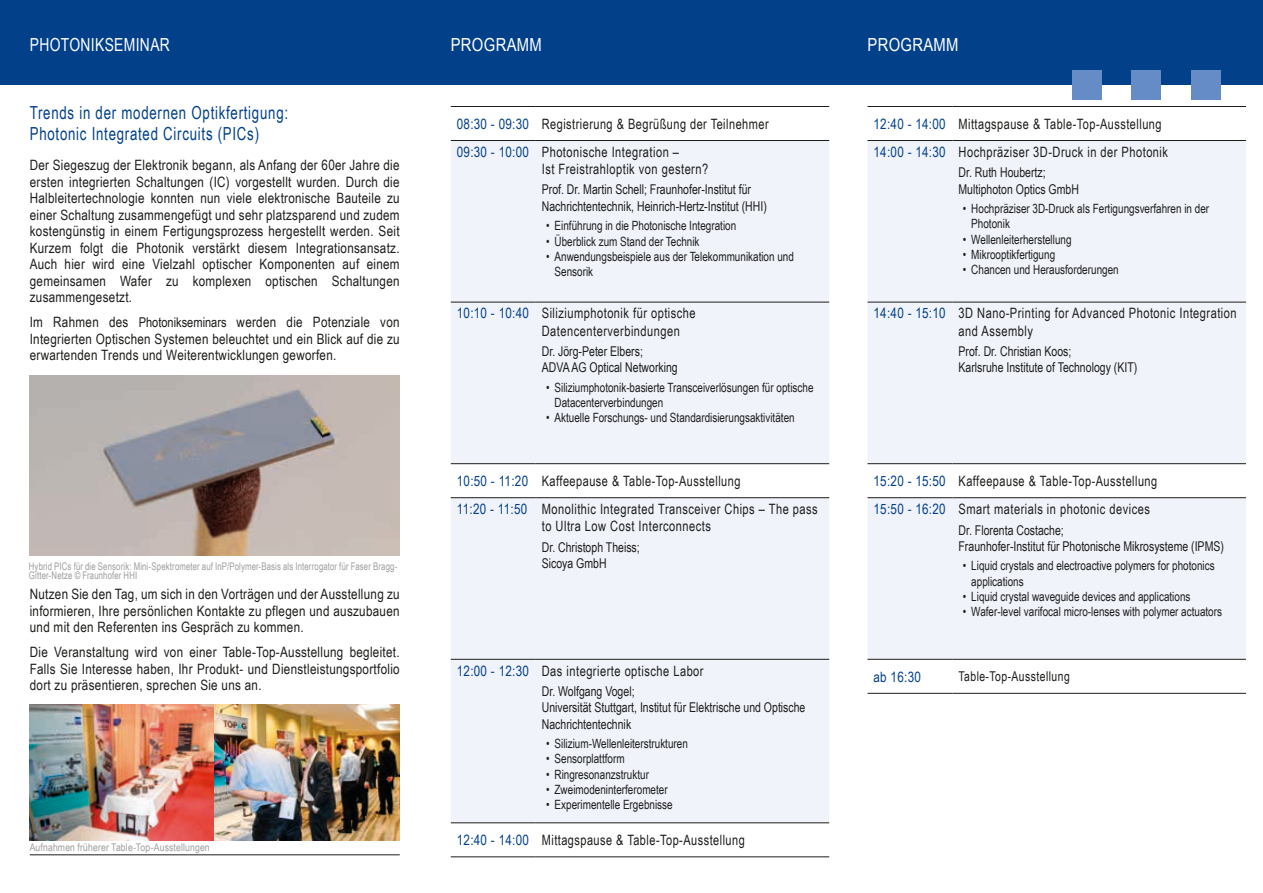
<style>
.page{position:relative;width:1263px;height:893px;background:#fff}
.page>*{position:absolute;margin:0;border:0;box-sizing:border-box;transform-origin:0 0}
.t1{font:18px/21px "Arial Narrow";letter-spacing:.045em;color:#02418a;scale:.9 1}
.t2{font:18px "Arial Narrow";letter-spacing:.02em;color:#fff}
.t3{font:18px "Arial Narrow";letter-spacing:.02em;color:#fff;scale:.94 1}
.t4{font:14.25px/16.5px "Arial Narrow";letter-spacing:.035em;color:#1d1d1b;text-align:justify}
.t5{font:14.25px/28.2px "Arial Narrow";letter-spacing:.035em;color:#1d1d1b;scale:.94 1}
.t6{font:14.25px/17.1px "Arial Narrow";letter-spacing:.035em;color:#1d1d1b;scale:.95 1}
.t7{font:14.25px "Arial Narrow";color:#02418a}
.t8{font:13.5px/16.2px "Arial Narrow";color:#1d1d1b;scale:.95 1}
.t9{font:13.5px "Arial Narrow";letter-spacing:.035em;color:#1d1d1b;scale:.94 1}
.t10{font:12.75px/15.3px "Arial Narrow";color:#1d1d1b;scale:.95 1}
.t11{font:10.5px/9px "Arial Narrow";letter-spacing:.015em;color:#9d9d9d;scale:.9 1}
.t12{font:10.5px "Arial Narrow";letter-spacing:.015em;color:#9d9d9d}
.s1{font-size:13.5px}
.s2{color:#02418a}
</style>
<div class="page">
<div style="left:0;top:0;width:1263px;height:85px;background:#02418a"></div>
<div style="left:1071px;top:70px;width:30px;height:30px;background:#668cc8"></div>
<div style="left:1131px;top:70px;width:30px;height:30px;background:#668cc8"></div>
<div style="left:1191px;top:70px;width:29px;height:30px;background:#668cc8"></div>
<hr style="left:30px;top:854px;width:370px;height:1px;background:#1d1d1b">
<img style="left:30px;top:704px;width:370px;height:136px">
<div style="left:451px;top:141px;width:378px;height:682px;background:#f1f3fb"></div>
<svg style="left:451px;top:856px;width:378px;height:1px"></svg>
<hr style="left:451px;top:140px;width:85px;height:1px;background:#1d1d1b">
<hr style="left:536px;top:140px;width:293px;height:1px;background:#1d1d1b">
<hr style="left:451px;top:463px;width:85px;height:1px;background:#1d1d1b">
<hr style="left:536px;top:463px;width:293px;height:1px;background:#1d1d1b">
<hr style="left:451px;top:302px;width:85px;height:1px;background:#1d1d1b">
<hr style="left:536px;top:302px;width:293px;height:1px;background:#1d1d1b">
<hr style="left:451px;top:106px;width:85px;height:1px;background:#1d1d1b">
<hr style="left:536px;top:106px;width:293px;height:1px;background:#1d1d1b">
<hr style="left:451px;top:497px;width:85px;height:1px;background:#1d1d1b">
<hr style="left:536px;top:497px;width:293px;height:1px;background:#1d1d1b">
<hr style="left:536px;top:659px;width:293px;height:1px;background:#1d1d1b">
<hr style="left:536px;top:823px;width:293px;height:1px;background:#1d1d1b">
<hr style="left:536px;top:857px;width:293px;height:1px;background:#1d1d1b">
<hr style="left:451px;top:659px;width:85px;height:1px;background:#1d1d1b">
<hr style="left:451px;top:823px;width:85px;height:1px;background:#1d1d1b">
<hr style="left:451px;top:857px;width:85px;height:1px;background:#1d1d1b">
<svg style="left:867px;top:141px;width:379px;height:518px;fill:#f1f3fb"></svg>
<hr style="left:867px;top:463px;width:85px;height:1px;background:#1d1d1b">
<hr style="left:867px;top:497px;width:85px;height:1px;background:#1d1d1b">
<hr style="left:867px;top:659px;width:85px;height:1px;background:#1d1d1b">
<hr style="left:952px;top:659px;width:294px;height:1px;background:#1d1d1b">
<hr style="left:867px;top:693px;width:85px;height:1px;background:#1d1d1b">
<hr style="left:952px;top:693px;width:294px;height:1px;background:#1d1d1b">
<hr style="left:867px;top:140px;width:85px;height:1px;background:#1d1d1b">
<hr style="left:952px;top:140px;width:294px;height:1px;background:#1d1d1b">
<hr style="left:867px;top:302px;width:85px;height:1px;background:#1d1d1b">
<hr style="left:952px;top:302px;width:294px;height:1px;background:#1d1d1b">
<hr style="left:952px;top:463px;width:294px;height:1px;background:#1d1d1b">
<hr style="left:952px;top:497px;width:294px;height:1px;background:#1d1d1b">
<hr style="left:952px;top:106px;width:294px;height:1px;background:#1d1d1b">
<hr style="left:867px;top:106px;width:85px;height:1px;background:#1d1d1b">
<img style="left:30px;top:375px;width:370px;height:181px">
<p class="t3" style="left:30px;top:32px;width:151px">PHOTONIKSEMINAR</p>
<p class="t2" style="left:451px;top:32px;width:93px">PROGRAMM</p>
<p class="t2" style="left:867px;top:32px;width:93px">PROGRAMM</p>
<p class="t1" style="left:30px;top:102px;width:289px">Trends in der modernen Optikfertigung:<br>Photonic Integrated Circuits (PICs)</p>
<p class="t4" style="left:30px;top:156px;width:371px">Der Siegeszug der Elektronik begann, als Anfang der 60er Jahre die ersten integrierten Schaltungen (IC) vorgestellt wurden. Durch die Halbleitertechnologie konnten nun viele elektronische Bauteile zu einer Schaltung zusammengefügt und sehr platzsparend und zudem kostengünstig in einem Fertigungsprozess hergestellt werden. Seit Kurzem folgt die Photonik verstärkt diesem Integrationsansatz.<br>Auch hier wird eine Vielzahl optischer Komponenten auf einem gemeinsamen Wafer zu komplexen optischen Schaltungen zusammengesetzt.</p>
<p class="t4" style="left:30px;top:313px;width:371px">Im Rahmen des <span class="s1">Photonikseminars</span> werden die Potenziale von Integrierten Optischen Systemen beleuchtet und ein Blick auf die zu erwartenden Trends und Weiterentwicklungen geworfen.</p>
<p class="t11" style="left:29px;top:561px;width:411px">Hybrid PICs für die Sensorik: Mini-Spektrometer auf InP/Polymer-Basis als Interrogator für Faser Bragg-<br>Gitter-Netze © Fraunhofer HHI</p>
<p class="t4" style="left:30px;top:585px;width:371px">Nutzen Sie den Tag, um sich in den Vorträgen und der Ausstellung zu informieren, Ihre persönlichen Kontakte zu pflegen und auszubauen und mit den Referenten ins Gespräch zu kommen.</p>
<p class="t4" style="left:30px;top:643px;width:371px">Die Veranstaltung wird von einer Table-Top-Ausstellung begleitet.<br>Falls Sie Interesse haben, Ihr Produkt- und Dienstleistungsportfolio dort zu präsentieren, sprechen Sie uns an.</p>
<p class="t12" style="left:30px;top:840px;width:181px">Aufnahmen früherer Table-Top-Ausstellungen</p>
<p class="t5" style="left:457px;top:109px;width:333px"><span class="s2">08:30 - 09:30</span> Registrierung &amp; Begrüßung der Teilnehmer<br><span class="s2">09:30 - 10:00</span> Photonische Integration –</p>
<p class="t6" style="left:542px;top:160px;width:177px">Ist Freistrahloptik von gestern?</p>
<p class="t8" style="left:542px;top:181px;width:238px">Prof. Dr. Martin Schell; Fraunhofer-Institut für<br>Nachrichtentechnik, Heinrich-Hertz-Institut (HHI)</p>
<p class="t10" style="left:546px;top:218px;width:202px">• Einführung in die Photonische Integration</p>
<p class="t10" style="left:546px;top:233px;width:163px">• Überblick zum Stand der Technik</p>
<p class="t10" style="left:555px;top:248px;width:254px;text-indent:-9px">• Anwendungsbeispiele aus der Telekommunikation und<br>Sensorik</p>
<p class="t6" style="left:542px;top:304px;width:164px;text-indent:-85px"><span class="s2">10:10 - 10:40</span> Siliziumphotonik für optische<br>Datencenterverbindungen</p>
<p class="t8" style="left:542px;top:343px;width:145px">Dr. Jörg-Peter Elbers;<br>ADVA AG Optical Networking</p>
<p class="t10" style="left:555px;top:379px;width:274px;text-indent:-9px">• Siliziumphotonik-basierte Transceiverlösungen für optische<br>Datacenterverbindungen</p>
<p class="t10" style="left:546px;top:410px;width:263px">• Aktuelle Forschungs- und Standardisierungsaktivitäten</p>
<p class="t5" style="left:457px;top:466px;width:386px"><span class="s2">10:50 - 11:20</span> Kaffeepause &amp; Table-Top-Ausstellung<br><span class="s2">11:20 - 11:50</span> Monolithic Integrated Transceiver Chips – The pass</p>
<p class="t6" style="left:542px;top:517px;width:179px">to Ultra Low Cost Interconnects</p>
<p class="t8" style="left:542px;top:538px;width:105px">Dr. Christoph Theiss;<br>Sicoya GmbH</p>
<p class="t6" style="left:457px;top:662px;width:261px"><span class="s2">12:00 - 12:30</span> Das integrierte optische Labor</p>
<p class="t8" style="left:542px;top:683px;width:279px">Dr. Wolfgang Vogel;<br>Universität Stuttgart, Institut für Elektrische und Optische<br>Nachrichtentechnik</p>
<p class="t10" style="left:546px;top:735px;width:151px">• Silizium-Wellenleiterstrukturen</p>
<p class="t10" style="left:546px;top:751px;width:84px">• Sensorplattform</p>
<p class="t10" style="left:546px;top:766px;width:110px">• Ringresonanzstruktur</p>
<p class="t10" style="left:546px;top:781px;width:130px">• Zweimodeninterferometer</p>
<p class="t10" style="left:546px;top:797px;width:135px">• Experimentelle Ergebnisse</p>
<p class="t5" style="left:457px;top:825px;width:308px"><span class="s2">12:40 - 14:00</span> Mittagspause &amp; Table-Top-Ausstellung</p>
<p class="t5" style="left:873px;top:109px;width:315px"><span class="s2">12:40 - 14:00</span> Mittagspause &amp; Table-Top-Ausstellung<br><span class="s2">14:00 - 14:30</span> Hochpräziser 3D-Druck in der Photonik</p>
<p class="t8" style="left:958px;top:164px;width:128px">Dr. Ruth Houbertz;<br>Multiphoton Optics GmbH</p>
<p class="t10" style="left:971px;top:200px;width:252px;text-indent:-9px">• Hochpräziser 3D-Druck als Fertigungsverfahren in der<br>Photonik</p>
<p class="t10" style="left:963px;top:231px;width:116px">• Wellenleiterherstellung</p>
<p class="t10" style="left:963px;top:246px;width:99px">• Mikrooptikfertigung</p>
<p class="t10" style="left:963px;top:262px;width:166px">• Chancen und Herausforderungen</p>
<p class="t6" style="left:958px;top:304px;width:294px;text-indent:-85px"><span class="s2">14:40 - 15:10</span> 3D Nano-Printing for Advanced Photonic Integration and Assembly</p>
<p class="t8" style="left:958px;top:343px;width:190px">Prof. Dr. Christian Koos;<br>Karlsruhe Institute of Technology (KIT)</p>
<p class="t5" style="left:873px;top:466px;width:303px"><span class="s2">15:20 - 15:50</span> Kaffeepause &amp; Table-Top-Ausstellung<br><span class="s2">15:50 - 16:20</span> Smart materials in photonic devices</p>
<p class="t8" style="left:958px;top:521px;width:281px">Dr. Florenta Costache;<br>Fraunhofer-Institut für Photonische Mikrosysteme (IPMS)</p>
<p class="t10" style="left:971px;top:558px;width:258px;text-indent:-9px">• Liquid crystals and electroactive polymers for photonics applications</p>
<p class="t10" style="left:963px;top:588px;width:241px">• Liquid crystal waveguide devices and applications</p>
<p class="t10" style="left:963px;top:604px;width:274px">• Wafer-level varifocal micro-lenses with polymer actuators</p>
<p class="t7" style="left:873px;top:666px;width:49px">ab 16:30</p>
<p class="t9" style="left:958px;top:667px;width:120px">Table-Top-Ausstellung</p>
</div>
